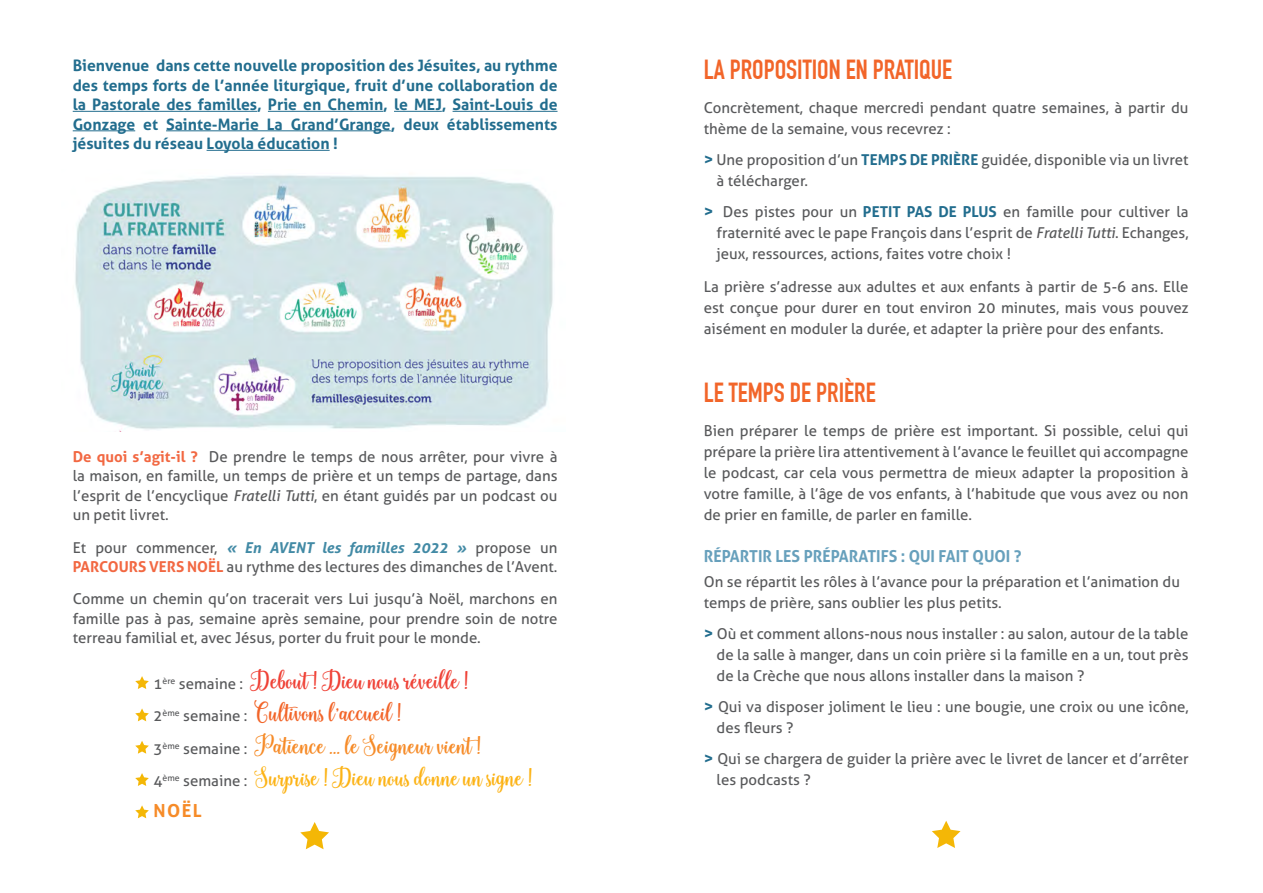
<style>
.page{position:relative;width:1263px;height:893px;background:#fff}
.page>*{position:absolute;margin:0;border:0;box-sizing:border-box;transform-origin:0 0}
.t1{font:700 27px "DIN Condensed";color:#f26529}
.t2{font:700 18px "Aller";color:#f68b28}
.t3{font:700 16.5px "Aller";color:#67a0bc;scale:.95 1}
.t4{font:700 15.75px/19.5px "Aller";color:#226d8e;text-align:justify}
.t5{font:15px/21px "Aller";color:#58595b}
.t6{font:700 15px "Aller";color:#226d8e}
.s1{font-weight:700;font-size:16.5px;color:#226d8e}
.s2{font-weight:700;color:#226d8e}
.s3{font-style:italic}
.s4{font-weight:700;color:#f26842}
.s5{font-weight:700;font-style:italic;color:#428aa5}
.s6{font-family:"Sweetness Script";font-size:25.5px;color:#ef4136}
.s7{font-family:"Sweetness Script";font-size:25.5px;color:#f26529}
.s8{font-family:"Sweetness Script";font-size:25.5px;color:#f68b28}
.s9{font-family:"Sweetness Script";font-size:25.5px;color:#fcb316}
</style>
<div class="page">
<svg style="left:300px;top:822px;width:29px;height:27px"></svg>
<svg style="left:135px;top:676px;width:14px;height:13px"></svg>
<svg style="left:135px;top:708px;width:14px;height:13px"></svg>
<svg style="left:135px;top:741px;width:14px;height:13px"></svg>
<svg style="left:135px;top:773px;width:14px;height:13px"></svg>
<svg style="left:135px;top:805px;width:14px;height:13px"></svg>
<hr style="left:73px;top:111px;width:184px;height:1px;background:#226d8e">
<hr style="left:268px;top:111px;width:115px;height:1px;background:#226d8e">
<hr style="left:394px;top:111px;width:48px;height:1px;background:#226d8e">
<hr style="left:453px;top:111px;width:104px;height:1px;background:#226d8e">
<hr style="left:73px;top:130px;width:62px;height:1px;background:#226d8e">
<hr style="left:166px;top:130px;width:225px;height:1px;background:#226d8e">
<hr style="left:207px;top:150px;width:123px;height:1px;background:#226d8e">
<img style="left:75px;top:175px;width:479px;height:257px">
<svg style="left:932px;top:821px;width:28px;height:27px"></svg>
<p class="t4" style="left:73px;top:56px;width:486px">Bienvenue dans cette nouvelle proposition des Jésuites, au rythme des temps forts de l’année liturgique, fruit d’une collaboration de la Pastorale des familles, Prie en Chemin, le MEJ, Saint-Louis de Gonzage et Sainte-Marie La Grand’Grange, deux établissements jésuites du réseau Loyola éducation !</p>
<h1 class="t1" style="left:704px;top:53px;width:250px">LA PROPOSITION EN PRATIQUE</h1>
<p class="t5" style="left:704px;top:97px;width:486px">Concrètement, chaque mercredi pendant quatre semaines, à partir du thème de la semaine, vous recevrez :</p>
<p class="t5" style="left:716px;top:149px;width:473px;text-indent:-13px"><span class="s1">&gt;</span> Une proposition d’un <span class="s2">TEMPS DE PRIÈRE</span> guidée, disponible via un livret à télécharger.</p>
<p class="t5" style="left:704px;top:201px;width:184px"><span class="s1">&gt;</span> Des pistes pour un <span class="s2">PETIT</span></p>
<p class="t6" style="left:907px;top:202px;width:74px">PAS DE PLUS</p>
<p class="t5" style="left:716px;top:201px;width:473px;text-align:justify;text-indent:287px">en famille pour cultiver la fraternité avec le pape François dans l’esprit de <span class="s3">Fratelli Tutti</span>. Echanges, jeux, ressources, actions, faites votre choix !</p>
<p class="t5" style="left:704px;top:276px;width:486px;text-align:justify">La prière s’adresse aux adultes et aux enfants à partir de 5-6 ans. Elle est conçue pour durer en tout environ 20 minutes, mais vous pouvez aisément en moduler la durée, et adapter la prière pour des enfants.</p>
<p class="t5" style="left:73px;top:447px;width:486px;line-height:19.5px;text-align:justify"><span class="s4">De quoi s’agit-il ?</span> De prendre le temps de nous arrêter, pour vivre à la maison, en famille, un temps de prière et un temps de partage, dans l’esprit de l’encyclique <span class="s3">Fratelli Tutti</span>, en étant guidés par un podcast ou un petit livret.</p>
<p class="t5" style="left:73px;top:537px;width:486px;line-height:19.5px">Et pour commencer, <span class="s5">« En AVENT les familles 2022 »</span> propose un<br><span class="s4">PARCOURS</span></p>
<p class="t5" style="left:73px;top:551px;width:486px;line-height:32.2px;text-align:right"><span class="s4">VERS NOËL</span> au rythme des lectures des dimanches de l’Avent.<br>Comme un chemin qu’on tracerait vers Lui jusqu’à Noël, marchons en</p>
<p class="t5" style="left:73px;top:609px;width:486px;line-height:19.5px">famille pas à pas, semaine après semaine, pour prendre soin de notre terreau familial et, avec Jésus, porter du fruit pour le monde.</p>
<p class="t5" style="left:154px;top:667px;width:380px;line-height:32.5px">1<sup>ère</sup> semaine : <span class="s6">Debout ! Dieu nous réveille !<br></span>2<sup>ème</sup> semaine : <span class="s7">Cultivons l’accueil !<br></span>3<sup>ème</sup> semaine : <span class="s8">Patience ... le Seigneur vient !<br></span>4<sup>ème</sup> semaine : <span class="s9">Surprise ! Dieu nous donne un signe !</span></p>
<p class="t2" style="left:154px;top:800px;width:50px">Noël</p>
<h1 class="t1" style="left:704px;top:376px;width:173px">LE TEMPS DE PRIÈRE</h1>
<p class="t5" style="left:704px;top:420px;width:486px;text-align:justify">Bien préparer le temps de prière est important. Si possible, celui qui prépare la prière lira attentivement à l’avance le feuillet qui accompagne le podcast, car cela vous permettra de mieux adapter la proposition à votre famille, à l’âge de vos enfants, à l’habitude que vous avez ou non de prier en famille, de parler en famille.</p>
<p class="t3" style="left:704px;top:546px;width:336px">Répartir les préparatifs : qui fait quoi ?</p>
<p class="t5" style="left:704px;top:571px;width:478px">On se répartit les rôles à l’avance pour la préparation et l’animation du temps de prière, sans oublier les plus petits.</p>
<p class="t5" style="left:716px;top:623px;width:473px;text-align:justify;text-indent:-13px"><span class="s1">&gt;</span> Où et comment allons-nous nous installer : au salon, autour de la table de la salle à manger, dans un coin prière si la famille en a un, tout près de la Crèche que nous allons installer dans la maison ?</p>
<p class="t5" style="left:716px;top:696px;width:473px;text-indent:-13px"><span class="s1">&gt;</span> Qui va disposer joliment le lieu : une bougie, une croix ou une icône, des fleurs ?</p>
<p class="t5" style="left:716px;top:748px;width:474px;text-indent:-13px"><span class="s1">&gt;</span> Qui se chargera de guider la prière avec le livret de lancer et d’arrêter les podcasts ?</p>
</div>
